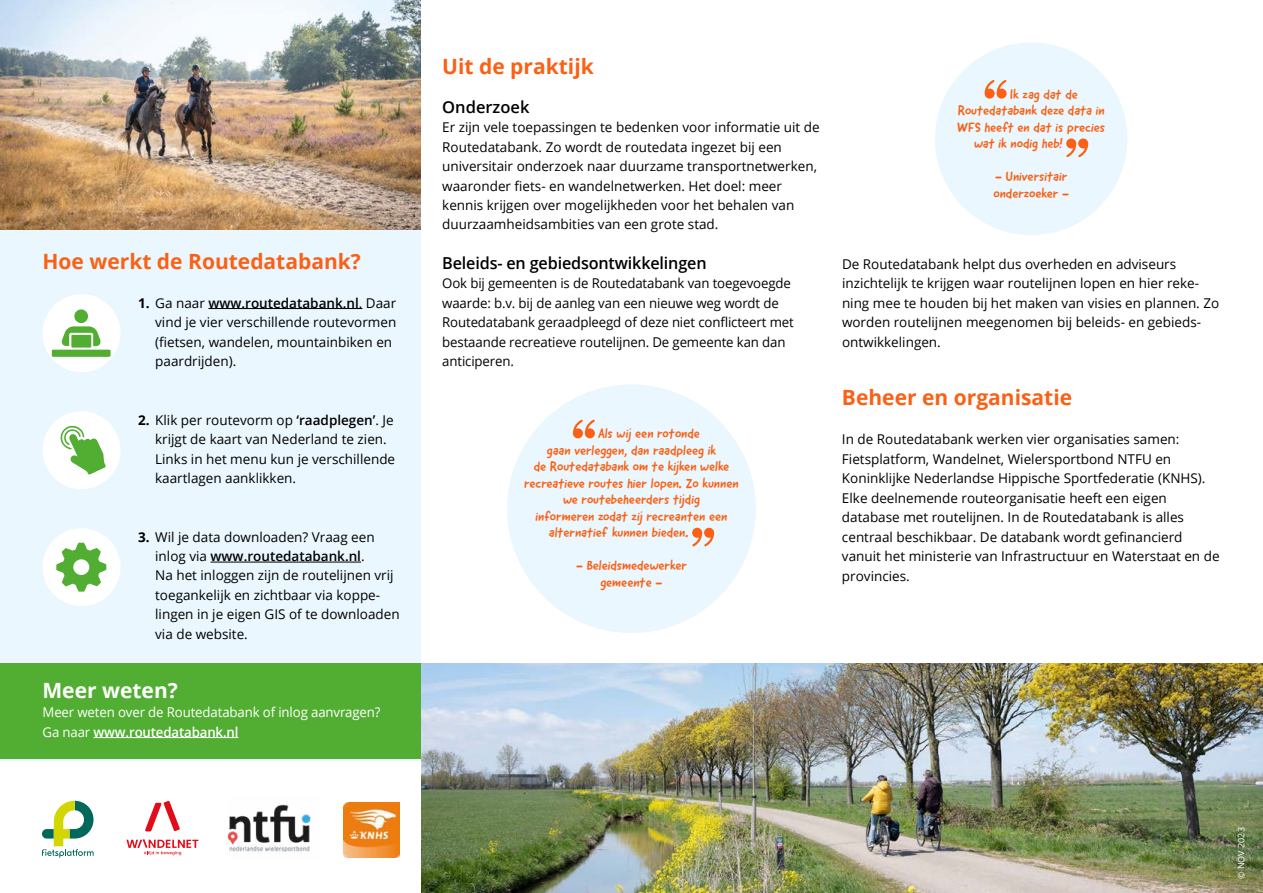
<style>
.page{position:relative;width:1263px;height:893px;background:#fff}
.page>*{position:absolute;margin:0;border:0;box-sizing:border-box;transform-origin:0 0}
.t1{font:700 21px "Open Sans";color:#fa6116}
.t2{font:700 21px "Open Sans";color:#fff}
.t3{font:600 16.5px "Open Sans";letter-spacing:-.01em;color:#000}
.t4{font:13.5px/19.5px "Open Sans";color:#000}
.t5{font:13.5px/16.5px "Good Dog New";color:#fa6116}
.t6{font:13.5px/19.5px "Open Sans";letter-spacing:-.01em;color:#fff}
.t7{font:9px "Open Sans";color:#fff}
.s1{font-weight:700}
.s2{font-weight:600}
</style>
<div class="page">
<div style="left:0;top:0;width:421px;height:760px;background:#eaf7fe"></div>
<div style="left:0;top:663px;width:421px;height:96px;background:#52ae32"></div>
<img style="left:421px;top:663px;width:842px;height:230px">
<img style="left:344px;top:802px;width:56px;height:55px">
<img style="left:227px;top:804px;width:84px;height:49px">
<hr style="left:208px;top:308px;width:154px;height:1px;background:#000">
<hr style="left:211px;top:562px;width:150px;height:1px;background:#000">
<div style="left:43px;top:294px;width:78px;height:78px;background:#fff;border-radius:50%"></div>
<svg style="left:52px;top:326px;width:59px;height:31px"></svg>
<div style="left:74px;top:309px;width:14px;height:14px;background:#52ae32;border-radius:50%"></div>
<div style="left:71px;top:335px;width:20px;height:13px;background:#52ae32"></div>
<div style="left:43px;top:411px;width:78px;height:78px;background:#fff;border-radius:50%"></div>
<svg style="left:60px;top:425px;width:46px;height:50px"></svg>
<div style="left:43px;top:528px;width:78px;height:78px;background:#fff;border-radius:50%"></div>
<svg style="left:56px;top:543px;width:50px;height:49px"></svg>
<svg style="left:145px;top:801px;width:35px;height:30px"></svg>
<svg style="left:126px;top:839px;width:72px;height:16px"></svg>
<svg style="left:42px;top:801px;width:52px;height:57px"></svg>
<div style="left:935px;top:43px;width:192px;height:192px;background:#eaf7fe;border-radius:50%"></div>
<svg style="left:984px;top:80px;width:22px;height:19px"></svg>
<svg style="left:1066px;top:138px;width:22px;height:19px"></svg>
<hr style="left:94px;top:737px;width:145px;height:1px;background:#fff">
<div style="left:507px;top:384px;width:249px;height:249px;background:#eaf7fe;border-radius:50%"></div>
<svg style="left:573px;top:420px;width:22px;height:18px"></svg>
<svg style="left:692px;top:528px;width:22px;height:18px"></svg>
<img style="left:0;top:0;width:421px;height:230px">
<h1 class="t1" style="left:43px;top:246px;width:320px">Hoe werkt de Routedatabank?</h1>
<p class="t4" style="left:155px;top:293px;width:243px;text-indent:-17px"><span class="s1">1.</span> Ga naar <span class="s2">www.routedatabank.nl</span>. Daar vind je vier verschillende routevormen (fietsen, wandelen, mountainbiken en paardrijden).</p>
<p class="t4" style="left:155px;top:409px;width:241px;text-indent:-17px"><span class="s1">2.</span> Klik per routevorm op <span class="s2">‘raadplegen’</span>. Je krijgt de kaart van Nederland te zien.<br>Links in het menu kun je verschillende kaartlagen aanklikken.</p>
<p class="t4" style="left:155px;top:526px;width:246px;text-indent:-17px"><span class="s1">3.</span> Wil je data downloaden? Vraag een inlog via <span class="s2">www.routedatabank.nl</span>.<br>Na het inloggen zijn de routelijnen vrij toegankelijk en zichtbaar via koppe&shy;lingen in je eigen GIS of te downloaden via de website.</p>
<h1 class="t2" style="left:43px;top:675px;width:137px">Meer weten?</h1>
<p class="t6" style="left:43px;top:702px;width:340px">Meer weten over de Routedatabank of inlog aanvragen?<br>Ga naar <span class="s2">www.routedatabank.nl</span></p>
<h1 class="t1" style="left:442px;top:51px;width:153px">Uit de praktijk</h1>
<p class="t3" style="left:442px;top:95px;width:89px">Onderzoek</p>
<p class="t4" style="left:442px;top:117px;width:379px">Er zijn vele toepassingen te bedenken voor informatie uit de Routedatabank. Zo wordt de routedata ingezet bij een universitair onderzoek naar duurzame transportnetwerken, waaronder fiets- en wandelnetwerken. Het doel: meer kennis krijgen over mogelijkheden voor het behalen van duurzaamheidsambities van een grote stad.</p>
<p class="t3" style="left:442px;top:251px;width:266px">Beleids- en gebiedsontwikkelingen</p>
<p class="t4" style="left:442px;top:273px;width:353px">Ook bij gemeenten is de Routedatabank van toegevoegde waarde: b.v. bij de aanleg van een nieuwe weg wordt de Routedatabank geraadpleegd of deze niet conflicteert met bestaande recreatieve routelijnen. De gemeente kan dan anticiperen.</p>
<p class="t5" style="left:598px;top:425px;width:103px">Als wij een rotonde</p>
<p class="t5" style="left:547px;top:442px;width:171px">gaan verleggen, dan raadpleeg ik</p>
<p class="t5" style="left:534px;top:458px;width:197px">de Routedatabank om te kijken welke</p>
<p class="t5" style="left:524px;top:475px;width:216px">recreatieve routes hier lopen. Zo kunnen</p>
<p class="t5" style="left:563px;top:491px;width:138px">we routebeheerders tijdig</p>
<p class="t5" style="left:535px;top:508px;width:193px">informeren zodat zij recreanten een</p>
<p class="t5" style="left:549px;top:524px;width:141px">alternatief kunnen bieden.</p>
<p class="t5" style="left:576px;top:557px;width:112px;text-align:center">- Beleidsmedewerker gemeente -</p>
<p class="t5" style="left:1010px;top:86px;width:69px">Ik zag dat de</p>
<p class="t5" style="left:958px;top:102px;width:149px">Routedatabank deze data in</p>
<p class="t5" style="left:957px;top:119px;width:149px">WFS heeft en dat is precies</p>
<p class="t5" style="left:974px;top:135px;width:90px">wat ik nodig heb!</p>
<p class="t5" style="left:993px;top:168px;width:77px">- Universitair onderzoeker -</p>
<p class="t4" style="left:842px;top:253px;width:379px">De Routedatabank helpt dus overheden en adviseurs inzichtelijk te krijgen waar routelijnen lopen en hier reke&shy;ning mee te houden bij het maken van visies en plannen. Zo worden routelijnen meegenomen bij beleids- en gebieds&shy;ontwikkelingen.</p>
<h1 class="t1" style="left:842px;top:383px;width:232px">Beheer en organisatie</h1>
<p class="t4" style="left:842px;top:429px;width:379px">In de Routedatabank werken vier organisaties samen:<br>Fietsplatform, Wandelnet, Wielersportbond NTFU en Koninklijke Nederlandse Hippische Sportfederatie (KNHS).<br>Elke deelnemende routeorganisatie heeft een eigen database met routelijnen. In de Routedatabank is alles centraal beschikbaar. De databank wordt gefinancierd vanuit het ministerie van Infrastructuur en Waterstaat en de provincies.</p>
<p class="t7" style="left:1235px;top:879px;width:53px;rotate:-90deg">© NOV 2023</p>
</div>
